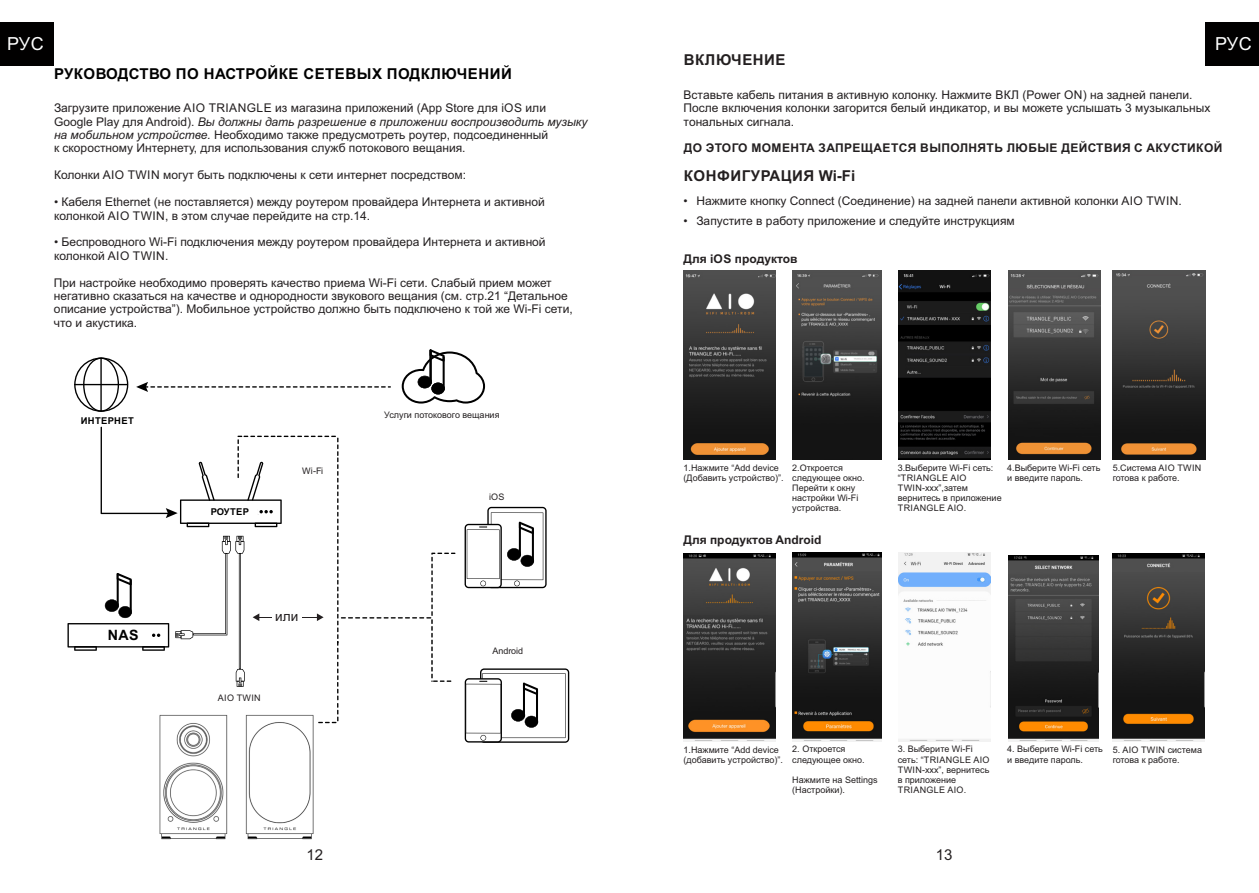
<style>
.page{position:relative;width:1259px;height:893px;background:#fff}
.page>*{position:absolute;margin:0;border:0;box-sizing:border-box;transform-origin:0 0}
.t1{font:18px "Arial";letter-spacing:.005em;color:#fff}
.t2{font:700 15px "Arial";letter-spacing:.035em;color:#000}
.t3{font:700 15px "Arial";letter-spacing:.035em;color:#231f20}
.t4{font:15px "Arial";color:#231f20}
.t5{font:700 14.25px "Arial";color:#000}
.t6{font:13.5px "Arial";color:#231f20}
.t7{font:12px/13.4px "Arial";color:#231f20}
.t8{font:700 12px "Arial";letter-spacing:.035em;color:#231f20}
.t9{font:700 12px "Arial";color:#231f20}
.t10{font:700 9.45px "Arial";letter-spacing:.035em;color:#000}
.t11{font:9px/10.1px "Arial";color:#231f20}
.s1{font-style:italic}
</style>
<div class="page">
<img style="left:683px;top:270px;width:93px;height:189px">
<img style="left:683px;top:553px;width:92px;height:188px">
<img style="left:1008px;top:270px;width:92px;height:189px">
<img style="left:1008px;top:555px;width:90px;height:186px">
<img style="left:898px;top:270px;width:92px;height:189px">
<img style="left:898px;top:552px;width:92px;height:189px">
<img style="left:792px;top:270px;width:89px;height:189px">
<img style="left:792px;top:552px;width:89px;height:189px">
<img style="left:1112px;top:270px;width:93px;height:189px">
<img style="left:1112px;top:553px;width:92px;height:188px">
<svg style="left:74px;top:357px;width:54px;height:55px"></svg>
<hr style="left:100px;top:357px;width:2px;height:54px;background:#000">
<hr style="left:74px;top:384px;width:54px;height:1px;background:#000">
<svg style="left:465px;top:668px;width:104px;height:74px"></svg>
<hr style="left:536px;top:689px;width:2px;height:34px;background:#000">
<svg style="left:464px;top:507px;width:82px;height:81px"></svg>
<hr style="left:532px;top:528px;width:2px;height:34px;background:#000">
<svg style="left:136px;top:382px;width:255px;height:10px"></svg>
<svg style="left:67px;top:426px;width:388px;height:297px"></svg>
<div style="left:218px;top:694px;width:89px;height:13px;background:#fff"></div>
<div style="left:245px;top:507px;width:13px;height:9px;background:#fff"></div>
<img style="left:158px;top:713px;width:156px;height:127px">
<svg style="left:402px;top:349px;width:83px;height:54px"></svg>
<div style="left:431px;top:382px;width:13px;height:12px;background:#000;border-radius:50%"></div>
<div style="left:1205px;top:22px;width:54px;height:43px;background:#010000"></div>
<div style="left:0;top:22px;width:54px;height:43px;background:#010000"></div>
<h1 class="t1" style="left:7px;top:37px;width:38px">РУС</h1>
<h1 class="t1" style="left:1215px;top:37px;width:38px">РУС</h1>
<p class="t2" style="left:54px;top:68px;width:459px">РУКОВОДСТВО ПО НАСТРОЙКЕ СЕТЕВЫХ ПОДКЛЮЧЕНИЙ</p>
<p class="t7" style="left:54px;top:102px;width:535px">Загрузите приложение AIO TRIANGLE из магазина приложений (App Store для iOS или Google Play для Android). <span class="s1">Вы должны дать разрешение в приложении воспроизводить музыку на мобильном устройстве.</span> Необходимо также предусмотреть роутер, подсоединенный<br>к скоростному Интернету, для использования служб потокового вещания.</p>
<p class="t7" style="left:54px;top:169px;width:413px">Колонки AIO TWIN могут быть подключены к сети интернет посредством:</p>
<p class="t7" style="left:54px;top:196px;width:492px">• Кабеля Ethernet (не поставляется) между роутером провайдера Интернета и активной колонкой AIO TWIN, в этом случае перейдите на стр.14.</p>
<p class="t7" style="left:54px;top:236px;width:493px">• Беспроводного Wi-Fi подключения между роутером провайдера Интернета и активной колонкой AIO TWIN.</p>
<p class="t7" style="left:54px;top:277px;width:520px">При настройке необходимо проверять качество приема Wi-Fi сети. Слабый прием может негативно сказаться на качестве и однородности звукового вещания (см. стр.21 “Детальное описание устройства”). Мобильное устройство должно быть подключено к той же Wi-Fi сети, что и акустика.</p>
<p class="t10" style="left:81px;top:417px;width:54px">ИНТЕРНЕТ</p>
<p class="t5" style="left:108px;top:630px;width:33px">NAS</p>
<p class="t10" style="left:211px;top:508px;width:49px">РОУТЕР R</p>
<p class="t11" style="left:302px;top:466px;width:23px">Wi-Fi</p>
<p class="t6" style="left:275px;top:610px;width:24px">или</p>
<p class="t11" style="left:218px;top:694px;width:44px">AIO TWIN</p>
<p class="t11" style="left:384px;top:411px;width:117px">Услуги потокового вещания</p>
<p class="t11" style="left:489px;top:492px;width:17px">iOS</p>
<p class="t11" style="left:492px;top:646px;width:32px">Android</p>
<p class="t3" style="left:684px;top:54px;width:103px">ВКЛЮЧЕНИЕ</p>
<p class="t7" style="left:683px;top:89px;width:528px">Вставьте кабель питания в активную колонку. Нажмите ВКЛ (Power ON) на задней панели.<br>После включения колонки загорится белый индикатор, и вы можете услышать 3 музыкальных тональных сигнала.</p>
<p class="t8" style="left:684px;top:144px;width:540px">ДО ЭТОГО МОМЕНТА ЗАПРЕЩАЕТСЯ ВЫПОЛНЯТЬ ЛЮБЫЕ ДЕЙСТВИЯ С АКУСТИКОЙ</p>
<p class="t3" style="left:684px;top:170px;width:173px">КОНФИГУРАЦИЯ Wi-Fi</p>
<p class="t7" style="left:683px;top:195px;width:500px">• Нажмите кнопку Connect (Соединение) на задней панели активной колонки AIO TWIN.</p>
<p class="t7" style="left:683px;top:215px;width:332px">• Запустите в работу приложение и следуйте инструкциям</p>
<p class="t9" style="left:683px;top:255px;width:115px">Для iOS продуктов</p>
<p class="t11" style="left:683px;top:464px;width:102px">1. Нажмите “Add device (Добавить устройство)”.</p>
<p class="t11" style="left:792px;top:463px;width:74px">2.Откроется следующее окно.<br>Перейти к окну настройки Wi-Fi устройства.</p>
<p class="t9" style="left:683px;top:535px;width:140px">Для продуктов Android</p>
<p class="t11" style="left:897px;top:463px;width:105px">3.Выберите Wi-Fi сеть: “TRIANGLE AIO<br>TWIN-xxx”,затем вернитесь в приложение<br>TRIANGLE AIO.</p>
<p class="t11" style="left:1007px;top:463px;width:95px">4.Выберите Wi-Fi сеть и введите пароль.</p>
<p class="t11" style="left:1112px;top:464px;width:90px">5.Система AIO TWIN готова к работе.</p>
<p class="t11" style="left:683px;top:745px;width:101px">1.Нажмите “Add device (добавить устройство)”.</p>
<p class="t11" style="left:792px;top:745px;width:74px">2. Откроется следующее окно.</p>
<p class="t11" style="left:792px;top:775px;width:87px">Нажмите на Settings (Настройки).</p>
<p class="t11" style="left:897px;top:745px;width:93px">3. Выберите Wi-Fi сеть: “TRIANGLE AIO<br>TWIN-xxx”, вернитесь в приложение<br>TRIANGLE AIO.</p>
<p class="t11" style="left:1007px;top:745px;width:97px">4. Выберите Wi-Fi сеть и введите пароль.</p>
<p class="t11" style="left:1112px;top:745px;width:91px">5. AIO TWIN система готова к работе.</p>
<p class="t4" style="left:306px;top:849px;width:18px">12</p>
<p class="t4" style="left:936px;top:849px;width:18px">13</p>
</div>
